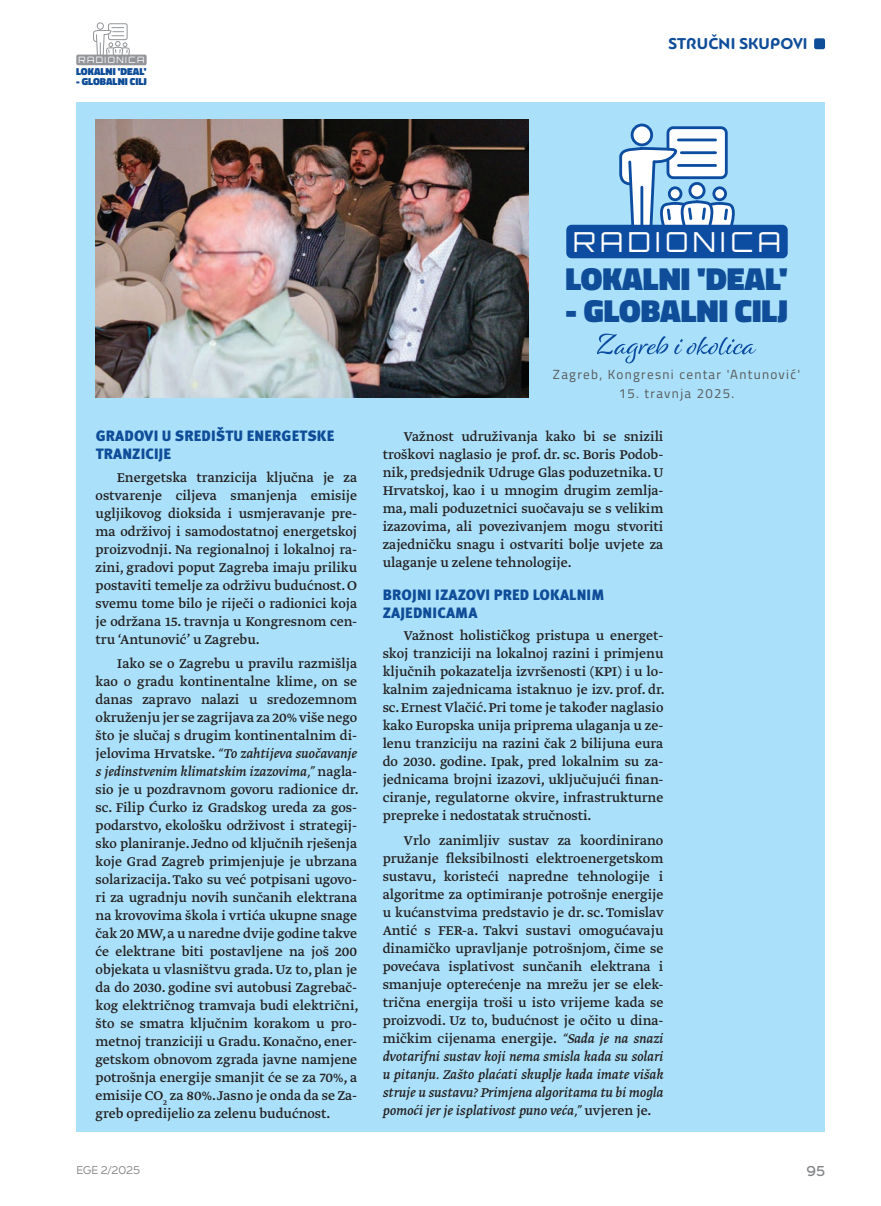
<style>
.page{position:relative;width:881px;height:1206px;background:#fff}
.page>*{position:absolute;margin:0;border:0;box-sizing:border-box;transform-origin:0 0}
.t1{font:900 32.25px "Titillium Web";color:#0f4d99}
.t2{font:300 27.6px "Orbitron";letter-spacing:.16em;color:#fff}
.t3{font:700 16.5px "PF Bague Round Pro";letter-spacing:.01em;color:#0f4d99}
.t4{font:15px/18px "Greta Text Pro Regular Plus";color:#231f20;text-align:justify}
.t5{font:15px/18px "Greta Text Pro Italic Plus";color:#231f20}
.t6{font:900 15px/18px "Meta Pro";letter-spacing:.01em;color:#0f4d99}
.t7{font:500 13.5px "Final Six";color:#808285}
.t8{font:13.2px "Titillium Web";letter-spacing:.1em;color:#57585a}
.t9{font:10.5px "Final Six";color:#808285}
.t10{font:900 10.2px "Titillium Web";color:#0f4d99}
.t11{font:300 8.7px "Orbitron";letter-spacing:.16em;color:#fff}
.s1{font-family:"Greta Text Pro Regular Plus"}
.s2{font-family:"Greta Text Pro Italic Plus"}
</style>
<div class="page">
<div style="left:814px;top:38px;width:11px;height:11px;background:#0f4d99;border-radius:2px"></div>
<div style="left:97px;top:22px;width:7px;height:8px;border:1px solid #939598;border-radius:50%"></div>
<svg style="left:93px;top:23px;width:38px;height:32px"></svg>
<div style="left:76px;top:55px;width:71px;height:10px;background:#939598;border-radius:2px"></div>
<div style="left:76px;top:102px;width:749px;height:1029px;background:#aae0f9"></div>
<div style="left:632px;top:125px;width:19px;height:20px;background:#fff;border-radius:50%"></div>
<div style="left:668px;top:128px;width:58px;height:50px;background:#fff;border-radius:5px"></div>
<div style="left:630px;top:124px;width:23px;height:22px;border:3px solid #0d4da1;border-radius:50%"></div>
<div style="left:666px;top:126px;width:61px;height:53px;border:3px solid #0d4da1;border-radius:5px"></div>
<svg style="left:618px;top:145px;width:119px;height:80px"></svg>
<hr style="left:678px;top:139px;width:37px;height:2px;background:#0d4da1">
<hr style="left:681px;top:151px;width:34px;height:3px;background:#0d4da1">
<hr style="left:678px;top:164px;width:37px;height:3px;background:#0d4da1">
<div style="left:566px;top:225px;width:221px;height:33px;background:#0d4da1;border-radius:5px"></div>
<svg style="left:597px;top:334px;width:159px;height:29px"></svg>
<img style="left:96px;top:119px;width:432px;height:279px">
<p class="t11" style="left:78px;top:54px;width:68px">RADIONICA</p>
<p class="t10" style="left:76px;top:64px;width:72px">LOKALNI 'DEAL'</p>
<p class="t10" style="left:76px;top:74px;width:72px">- GLOBALNI CILJ</p>
<p class="t3" style="left:668px;top:34px;width:141px">STRUČNI SKUPOVI</p>
<p class="t6" style="left:96px;top:427px;width:240px">GRADOVI U SREDIŠTU ENERGETSKE<br>TRANZICIJE</p>
<p class="t4" style="left:96px;top:468px;width:263px;text-indent:21px">Energetska tranzicija ključna je za ostvarenje ciljeva smanjenja emisije ugljikovog dioksida i usmjeravanje pre&shy;ma održivoj i samodostatnoj energetskoj proizvodnji. Na regionalnoj i lokalnoj ra&shy;zini, gradovi poput Zagreba imaju priliku postaviti temelje za održivu budućnost. O svemu tome bilo je riječi o radionici koja je održana 15. travnja u Kongresnom cen&shy;tru ‘Antunović’ u Zagrebu.</p>
<p class="t4" style="left:96px;top:655px;width:263px;text-indent:21px">Iako se o Zagrebu u pravilu razmišlja kao o gradu kontinentalne klime, on se danas zapravo nalazi u sredozemnom okruženju jer se zagrijava za 20% više nego što je slučaj s drugim kontinentalnim di-</p>
<p class="t5" style="left:96px;top:745px;width:263px"><span class="s1">jelovima Hrvatske.</span> “To zahtijeva suočavanje s jedinstvenim klimatskim izazovima,” <span class="s1">nagla-</span></p>
<p class="t4" style="left:96px;top:781px;width:265px">sio je u pozdravnom govoru radionice dr. sc. Filip Ćurko iz Gradskog ureda za gos&shy;podarstvo, ekološku održivost i strategij&shy;sko planiranje. Jedno od ključnih rješenja koje Grad Zagreb primjenjuje je ubrzana solarizacija. Tako su već potpisani ugovo&shy;ri za ugradnju novih sunčanih elektrana na krovovima škola i vrtića ukupne snage čak 20 MW, a u naredne dvije godine takve će elektrane biti postavljene na još 200 objekata u vlasništvu grada. Uz to, plan je da do 2030. godine svi autobusi Zagrebač&shy;kog električnog tramvaja budi električni, što se smatra ključnim korakom u pro&shy;metnoj tranziciji u Gradu. Konačno, ener&shy;getskom obnovom zgrada javne namjene potrošnja energije smanjit će se za 70%, a emisije CO<sub>2</sub> za 80%. Jasno je onda da se Za&shy;greb opredijelio za zelenu budućnost.</p>
<h2 class="t2" style="left:573px;top:224px;width:209px">RADIONICA</h2>
<h1 class="t1" style="left:565px;top:255px;width:224px">LOKALNI 'DEAL'</h1>
<h1 class="t1" style="left:565px;top:287px;width:224px">- GLOBALNI CILJ</h1>
<p class="t8" style="left:553px;top:365px;width:249px">Zagreb, Kongresni centar 'Antunović'</p>
<p class="t8" style="left:619px;top:383px;width:117px">15. travnja 2025.</p>
<p class="t4" style="left:383px;top:427px;width:282px;text-indent:21px">Važnost udruživanja kako bi se snizili troškovi naglasio je prof. dr. sc. Boris Podob&shy;nik, predsjednik Udruge Glas poduzetnika. U Hrvatskoj, kao i u mnogim drugim zemlja&shy;ma, mali poduzetnici suočavaju se s velikim izazovima, ali povezivanjem mogu stvoriti zajedničku snagu i ostvariti bolje uvjete za ulaganje u zelene tehnologije.</p>
<p class="t6" style="left:383px;top:586px;width:223px">BROJNI IZAZOVI PRED LOKALNIM<br>ZAJEDNICAMA</p>
<p class="t4" style="left:383px;top:627px;width:284px;text-indent:21px">Važnost holističkog pristupa u energet&shy;skoj tranziciji na lokalnoj razini i primjenu ključnih pokazatelja izvršenosti (KPI) i u lo&shy;kalnim zajednicama istaknuo je izv. prof. dr. sc. Ernest Vlačić. Pri tome je također naglasio kako Europska unija priprema ulaganja u ze&shy;lenu tranziciju na razini čak 2 bilijuna eura do 2030. godine. Ipak, pred lokalnim su za&shy;jednicama brojni izazovi, uključujući finan&shy;ciranje, regulatorne okvire, infrastrukturne prepreke i nedostatak stručnosti.</p>
<p class="t4" style="left:383px;top:832px;width:282px;text-indent:21px">Vrlo zanimljiv sustav za koordinirano pružanje fleksibilnosti elektroenergetskom sustavu, koristeći napredne tehnologije i algoritme za optimiranje potrošnje energije u kućanstvima predstavio je dr. sc. Tomislav Antić s FER-a. Takvi sustavi omogućavaju dinamičko upravljanje potrošnjom, čime se povećava isplativost sunčanih elektrana i smanjuje opterećenje na mrežu jer se elek&shy;trična energija troši u isto vrijeme kada se proizvodi. Uz to, budućnost je očito u dina&shy;mičkim cijenama energije. <span class="s2">“Sada je na snazi</span></p>
<p class="t5" style="left:383px;top:1048px;width:282px;text-align:justify">dvotarifni sustav koji nema smisla kada su solari u pitanju. Zašto plaćati skuplje kada imate višak struje u sustavu? Primjena algoritama tu bi mogla pomoći jer je isplativost puno veća,” <span class="s1">uvjeren je.</span></p>
<p class="t9" style="left:76px;top:1162px;width:65px">EGE 2/2025</p>
<p class="t7" style="left:806px;top:1161px;width:20px">95</p>
</div>
